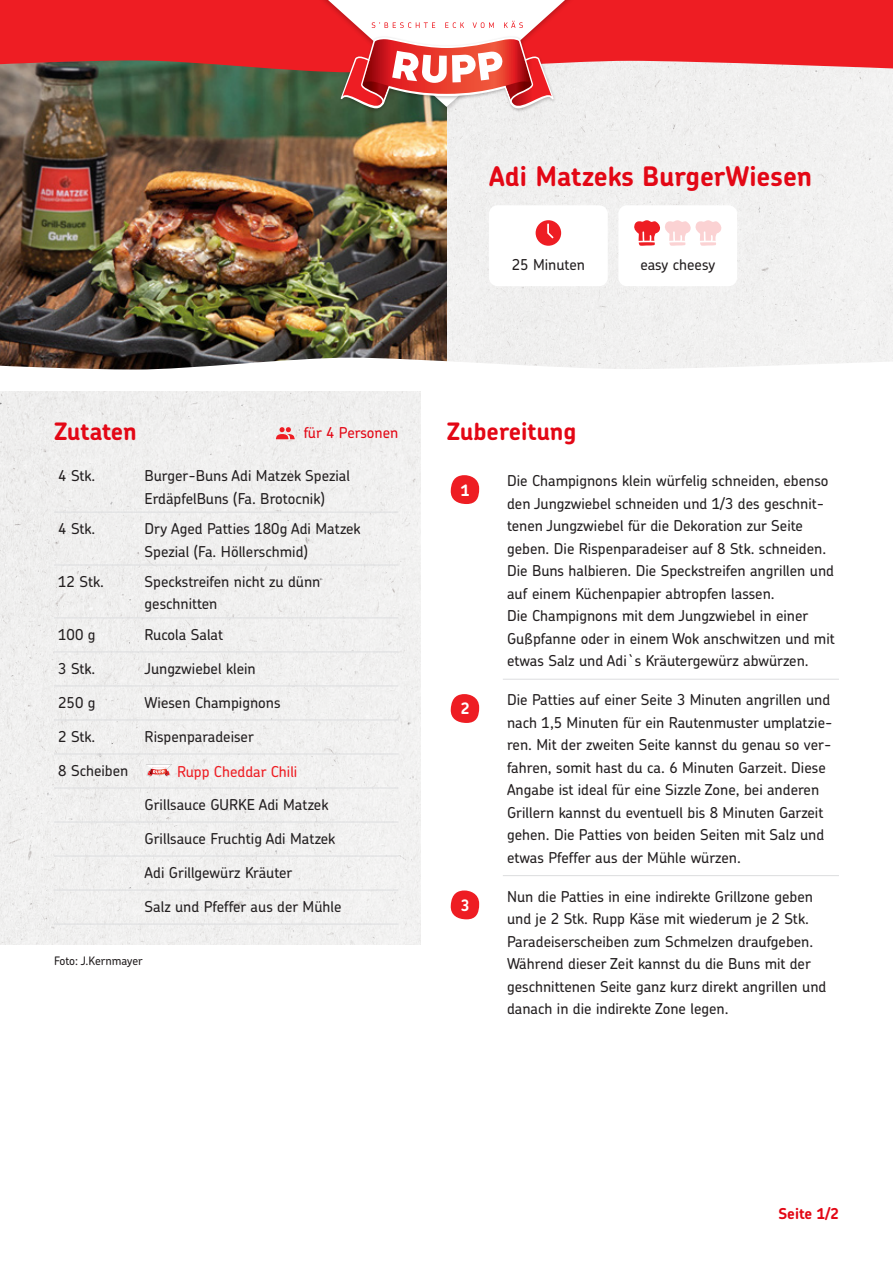
<style>
.page{position:relative;width:893px;height:1263px;background:#fff}
.page>*{position:absolute;margin:0;border:0;box-sizing:border-box;transform-origin:0 0}
.t1{font:700 27px "Chevin Pro";color:#e30715}
.t2{font:700 24px "Chevin Pro";letter-spacing:-.005em;color:#e30715}
.t3{font:700 15.75px "Chevin Pro";color:#fff}
.t4{font:500 15px/22.5px "Chevin Pro";color:#231f20}
.t5{font:500 15px "Chevin Pro";color:#ee1d23}
.t6{font:500 15px "Chevin Pro";color:#e30715}
.t7{font:700 15px "Chevin Pro";color:#e30715}
.t8{font:500 11.7px "Chevin Pro";color:#231f20}
</style>
<div class="page">
<div style="left:0;top:391px;width:421px;height:553px;background:#f0f0ef"></div>
<div style="left:446px;top:72px;width:447px;height:286px;background:#f1f0f0"></div>
<hr style="left:503px;top:679px;width:336px;height:1px;background:#dcdddf">
<hr style="left:503px;top:875px;width:336px;height:1px;background:#dcdddf">
<svg style="left:450px;top:475px;width:29px;height:29px"></svg>
<svg style="left:450px;top:694px;width:29px;height:29px"></svg>
<svg style="left:450px;top:890px;width:29px;height:29px"></svg>
<svg style="left:275px;top:427px;width:21px;height:12px"></svg>
<hr style="left:54px;top:512px;width:86px;height:1px;background:#dcdddf">
<hr style="left:140px;top:512px;width:258px;height:1px;background:#dcdddf">
<hr style="left:54px;top:565px;width:86px;height:1px;background:#dcdddf">
<hr style="left:140px;top:565px;width:258px;height:1px;background:#dcdddf">
<hr style="left:54px;top:617px;width:86px;height:1px;background:#dcdddf">
<hr style="left:140px;top:617px;width:258px;height:1px;background:#dcdddf">
<hr style="left:54px;top:651px;width:86px;height:1px;background:#dcdddf">
<hr style="left:140px;top:651px;width:258px;height:1px;background:#dcdddf">
<hr style="left:54px;top:685px;width:86px;height:1px;background:#dcdddf">
<hr style="left:140px;top:685px;width:258px;height:1px;background:#dcdddf">
<hr style="left:54px;top:719px;width:86px;height:1px;background:#dcdddf">
<hr style="left:140px;top:719px;width:258px;height:1px;background:#dcdddf">
<hr style="left:54px;top:754px;width:86px;height:1px;background:#dcdddf">
<hr style="left:140px;top:754px;width:258px;height:1px;background:#dcdddf">
<hr style="left:54px;top:788px;width:86px;height:1px;background:#dcdddf">
<hr style="left:140px;top:788px;width:258px;height:1px;background:#dcdddf">
<hr style="left:54px;top:822px;width:86px;height:1px;background:#dcdddf">
<hr style="left:140px;top:822px;width:258px;height:1px;background:#dcdddf">
<hr style="left:54px;top:856px;width:86px;height:1px;background:#dcdddf">
<hr style="left:140px;top:856px;width:258px;height:1px;background:#dcdddf">
<hr style="left:54px;top:890px;width:86px;height:1px;background:#dcdddf">
<hr style="left:140px;top:890px;width:258px;height:1px;background:#dcdddf">
<hr style="left:54px;top:924px;width:86px;height:1px;background:#dcdddf">
<hr style="left:140px;top:924px;width:258px;height:1px;background:#dcdddf">
<img style="left:145px;top:765px;width:28px;height:12px">
<img style="left:147px;top:776px;width:23px;height:1px">
<svg style="left:146px;top:765px;width:25px;height:11px"></svg>
<div style="left:489px;top:205px;width:119px;height:81px;background:#fff;border-radius:9px"></div>
<div style="left:618px;top:205px;width:119px;height:81px;background:#fff;border-radius:9px"></div>
<svg style="left:536px;top:220px;width:25px;height:26px"></svg>
<svg style="left:634px;top:220px;width:88px;height:26px"></svg>
<img style="left:0;top:72px;width:446px;height:286px">
<svg style="left:0;top:0;width:893px;height:72px;background:#e52d31"></svg>
<img style="left:315px;top:0;width:263px;height:115px">
<img style="left:337px;top:108px;width:220px;height:5px">
<svg style="left:328px;top:0;width:237px;height:108px"></svg>
<svg style="left:0;top:358px;width:893px;height:12px"></svg>
<h1 class="t1" style="left:489px;top:159px;width:325px">Adi Matzeks BurgerWiesen</h1>
<p class="t4" style="left:512px;top:253px;width:75px">25 Minuten</p>
<p class="t4" style="left:640px;top:253px;width:76px">easy cheesy</p>
<h2 class="t2" style="left:54px;top:416px;width:84px">Zutaten</h2>
<p class="t4" style="left:58px;top:464px;width:39px">4 Stk.</p>
<p class="t4" style="left:145px;top:464px;width:207px">Burger-Buns Adi Matzek Spezial<br>ErdäpfelBuns (Fa. Brotocnik)</p>
<p class="t4" style="left:58px;top:517px;width:39px">4 Stk.</p>
<p class="t4" style="left:145px;top:517px;width:218px">Dry Aged Patties 180g Adi Matzek<br>Spezial (Fa. Höllerschmid)</p>
<p class="t4" style="left:58px;top:570px;width:47px">12 Stk.</p>
<p class="t4" style="left:145px;top:570px;width:177px">Speckstreifen nicht zu dünn geschnitten</p>
<p class="t4" style="left:58px;top:623px;width:39px">100 g</p>
<p class="t4" style="left:145px;top:623px;width:80px">Rucola Salat</p>
<p class="t4" style="left:58px;top:657px;width:39px">3 Stk.</p>
<p class="t4" style="left:145px;top:657px;width:113px">Jungzwiebel klein</p>
<p class="t4" style="left:58px;top:691px;width:39px">250 g</p>
<p class="t4" style="left:145px;top:691px;width:138px">Wiesen Champignons</p>
<p class="t4" style="left:58px;top:725px;width:39px">2 Stk.</p>
<p class="t4" style="left:145px;top:725px;width:111px">Rispenparadeiser</p>
<p class="t4" style="left:58px;top:759px;width:72px">8 Scheiben</p>
<p class="t5" style="left:177px;top:762px;width:122px">Rupp Cheddar Chili</p>
<p class="t4" style="left:145px;top:793px;width:185px">Grillsauce GURKE Adi Matzek</p>
<p class="t4" style="left:145px;top:827px;width:192px">Grillsauce Fruchtig Adi Matzek</p>
<p class="t4" style="left:145px;top:861px;width:149px">Adi Grillgewürz Kräuter</p>
<p class="t4" style="left:145px;top:895px;width:198px">Salz und Pfeffer aus der Mühle</p>
<p class="t6" style="left:304px;top:423px;width:96px">für 4 Personen</p>
<p class="t8" style="left:54px;top:953px;width:90px">Foto: J.Kernmayer</p>
<h2 class="t2" style="left:447px;top:416px;width:131px">Zubereitung</h2>
<p class="t3" style="left:461px;top:479px;width:10px">1</p>
<p class="t4" style="left:507px;top:469px;width:329px">Die Champignons klein würfelig schneiden, ebenso den Jungzwiebel schneiden und 1/3 des geschnit&shy;tenen Jungzwiebel für die Dekoration zur Seite geben. Die Rispenparadeiser auf 8 Stk. schneiden.<br>Die Buns halbieren. Die Speckstreifen angrillen und auf einem Küchenpapier abtropfen lassen.<br>Die Champignons mit dem Jungzwiebel in einer Gußpfanne oder in einem Wok anschwitzen und mit etwas Salz und Adi`s Kräutergewürz abwürzen.</p>
<p class="t3" style="left:461px;top:698px;width:10px">2</p>
<p class="t4" style="left:507px;top:688px;width:327px">Die Patties auf einer Seite 3 Minuten angrillen und nach 1,5 Minuten für ein Rautenmuster umplatzie&shy;ren. Mit der zweiten Seite kannst du genau so ver&shy;fahren, somit hast du ca. 6 Minuten Garzeit. Diese Angabe ist ideal für eine Sizzle Zone, bei anderen Grillern kannst du eventuell bis 8 Minuten Garzeit gehen. Die Patties von beiden Seiten mit Salz und etwas Pfeffer aus der Mühle würzen.</p>
<p class="t3" style="left:461px;top:895px;width:10px">3</p>
<p class="t4" style="left:507px;top:885px;width:321px">Nun die Patties in eine indirekte Grillzone geben und je 2 Stk. Rupp Käse mit wiederum je 2 Stk.<br>Paradeiserscheiben zum Schmelzen draufgeben.<br>Während dieser Zeit kannst du die Buns mit der geschnittenen Seite ganz kurz direkt angrillen und danach in die indirekte Zone legen.</p>
<p class="t7" style="left:778px;top:1203px;width:62px">Seite 1/2</p>
</div>
